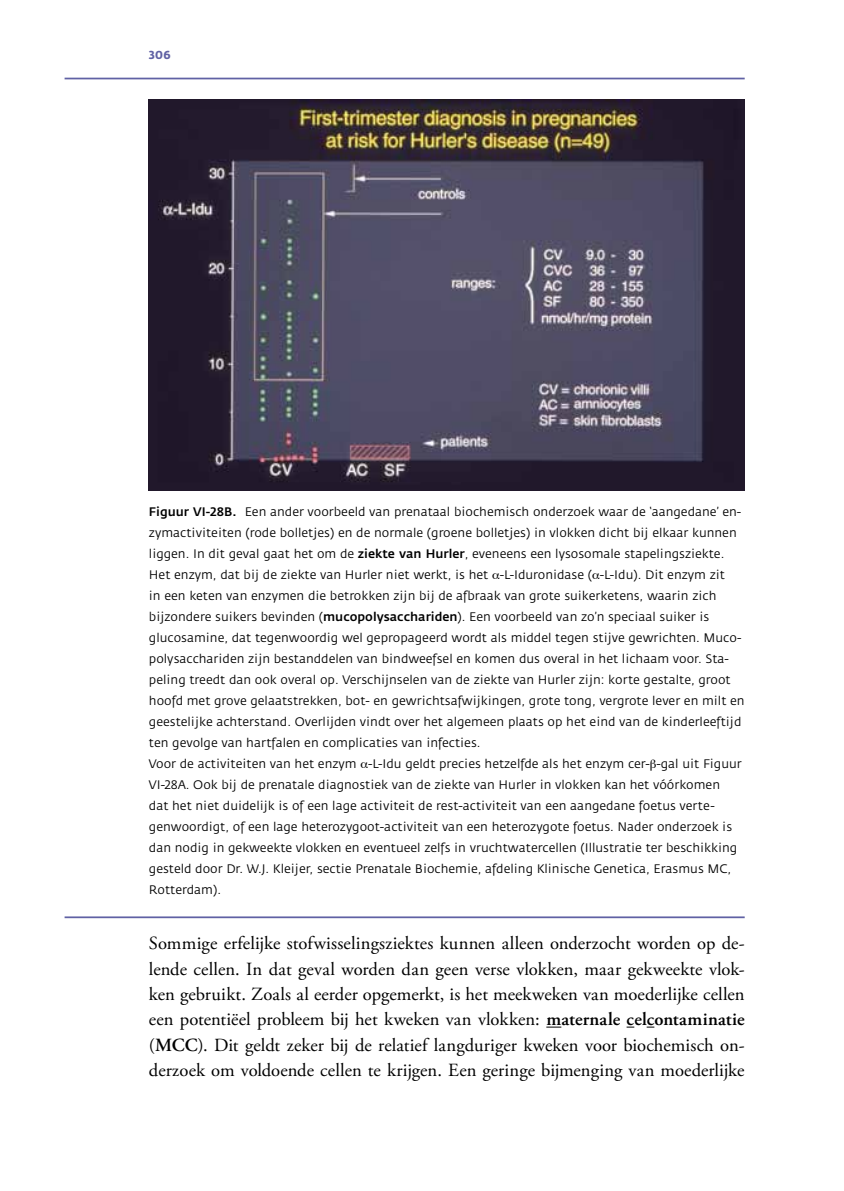
<style>
.page{position:relative;width:844px;height:1191px;background:#fff}
.page>*{position:absolute;margin:0;border:0;box-sizing:border-box;transform-origin:0 0}
.t1{font:18.55px/25.4px "Adobe Garamond Pro";letter-spacing:.005em;color:#000;text-align:justify}
.t2{font:12.25px/21px "Fedra Sans";color:#000}
.t3{font:700 11.55px "Fedra Sans";color:#6061a4}
.s1{font-weight:500}
.s2{font-weight:600}
</style>
<div class="page">
<hr style="left:65px;top:78px;width:679px;height:1px;background:#6061a4">
<hr style="left:65px;top:916px;width:679px;height:2px;background:#6061a4">
<svg style="left:546px;top:1026px;width:15px;height:1px"></svg>
<img style="left:149px;top:99px;width:595px;height:391px">
<p class="t3" style="left:149px;top:47px;width:23px">306</p>
<p class="t2" style="left:149px;top:502px;width:597px"><span class="s1">Figuur VI-28B.</span> Een ander voorbeeld van prenataal biochemisch onderzoek waar de ‘aangedane’ en&shy;zymactiviteiten (rode bolletjes) en de normale (groene bolletjes) in vlokken dicht bij elkaar kunnen liggen. In dit geval gaat het om de <span class="s1">ziekte van Hurler</span>, eveneens een lysosomale stapelingsziekte.<br>Het enzym, dat bij de ziekte van Hurler niet werkt, is het -L-Iduronidase ( -L-Idu). Dit enzym zit<br>in een keten van enzymen die betrokken zijn bij de afbraak van grote suikerketens, waarin zich bijzondere suikers bevinden (<span class="s1">mucopolysacchariden</span>). Een voorbeeld van zo’n speciaal suiker is glucosamine, dat tegenwoordig wel gepropageerd wordt als middel tegen stijve gewrichten. Muco&shy;polysacchariden zijn bestanddelen van bindweefsel en komen dus overal in het lichaam voor. Sta&shy;peling treedt dan ook overal op. Verschijnselen van de ziekte van Hurler zijn: korte gestalte, groot hoofd met grove gelaatstrekken, bot- en gewrichtsafwijkingen, grote tong, vergrote lever en milt en geestelijke achterstand. Overlijden vindt over het algemeen plaats op het eind van de kinderleeftijd ten gevolge van hartfalen en complicaties van infecties.<br>Voor de activiteiten van het enzym -L-Idu geldt precies hetzelfde als het enzym cer- -gal uit Figuur VI-28A. Ook bij de prenatale diagnostiek van de ziekte van Hurler in vlokken kan het vóórkomen<br>dat het niet duidelijk is of een lage activiteit de rest-activiteit van een aangedane foetus verte&shy;genwoordigt, of een lage heterozygoot-activiteit van een heterozygote foetus. Nader onderzoek is dan nodig in gekweekte vlokken en eventueel zelfs in vruchtwatercellen (Illustratie ter beschikking gesteld door Dr. W.J. Kleijer, sectie Prenatale Biochemie, afdeling Klinische Genetica, Erasmus MC, Rotterdam).</p>
<p class="t1" style="left:149px;top:931px;width:597px">Sommige erfelijke stofwisselingsziektes kunnen alleen onderzocht worden op de&shy;lende cellen. In dat geval worden dan geen verse vlokken, maar gekweekte vlok&shy;ken gebruikt. Zoals al eerder opgemerkt, is het meekweken van moederlijke cellen een potentiëel probleem bij het kweken van vlokken: <span class="s2">maternale celcontaminatie </span>(<span class="s2">MCC</span>). Dit geldt zeker bij de relatief langduriger kweken voor biochemisch on&shy;derzoek om voldoende cellen te krijgen. Een geringe bijmenging van moederlijke</p>
</div>
